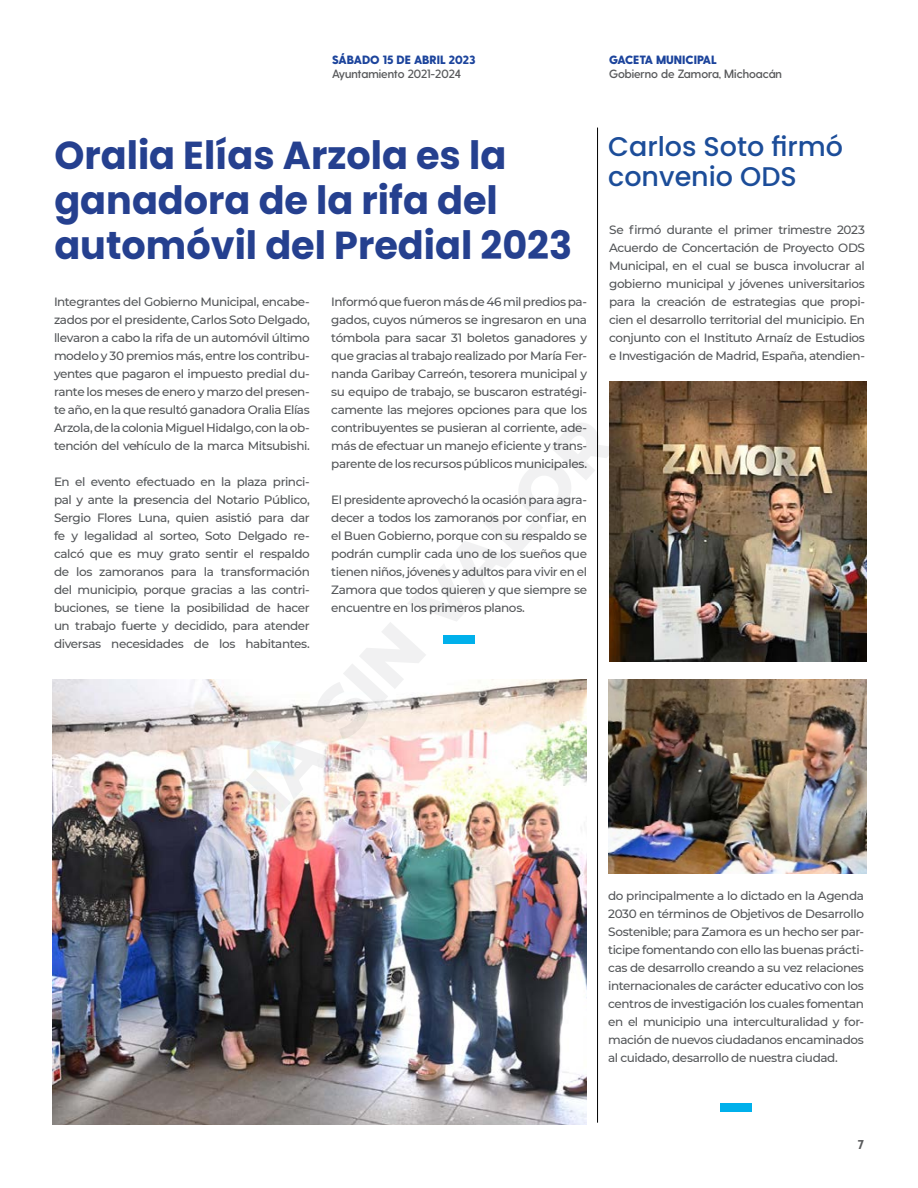
<style>
.page{position:relative;width:918px;height:1188px;background:#fff}
.page>*{position:absolute;margin:0;border:0;box-sizing:border-box;transform-origin:0 0}
.t1{font:700 39px/45px "Poppins";color:#25408f}
.t2{font:500 27px/30px "Poppins";color:#1c4d99}
.t3{font:800 12.75px "Greycliff CF";color:#58595b}
.t4{font:500 12px/18px "Montserrat";letter-spacing:-.035em;color:#535558;text-align:justify}
.t5{font:600 12px "Greycliff CF";color:#58595b}
.t6{font:800 12px "Greycliff CF";color:#1c449c}
</style>
<div class="page">
<img style="left:53px;top:680px;width:534px;height:445px">
<hr style="left:597px;top:128px;width:1px;height:995px;background:#000">
<div style="left:443px;top:635px;width:32px;height:9px;background:#00b0eb"></div>
<img style="left:608px;top:680px;width:258px;height:194px">
<img style="left:609px;top:381px;width:257px;height:280px">
<div style="left:720px;top:1103px;width:32px;height:9px;background:#00b0eb"></div>
<p class="t6" style="left:332px;top:52px;width:145px">SÁBADO 15 DE ABRIL 2023</p>
<p class="t5" style="left:332px;top:67px;width:131px">Ayuntamiento 2021-2024</p>
<h1 class="t1" style="left:54px;top:133px;width:519px">Oralia Elías Arzola es la ganadora de la rifa del automóvil del Predial 2023</h1>
<p class="t4" style="left:54px;top:292px;width:257px">Integrantes del Gobierno Municipal, encabe&shy;zados por el presidente, Carlos Soto Delgado, llevaron a cabo la rifa de un automóvil último modelo y 30 premios más, entre los contribu&shy;yentes que pagaron el impuesto predial du&shy;rante los meses de enero y marzo del presen&shy;te año, en la que resultó ganadora Oralia Elías Arzola, de la colonia Miguel Hidalgo, con la ob&shy;tención del vehículo de la marca Mitsubishi.</p>
<p class="t4" style="left:54px;top:472px;width:257px">En el evento efectuado en la plaza princi&shy;pal y ante la presencia del Notario Público, Sergio Flores Luna, quien asistió para dar fe y legalidad al sorteo, Soto Delgado re&shy;calcó que es muy grato sentir el respaldo de los zamoranos para la transformación del municipio, porque gracias a las contri&shy;buciones, se tiene la posibilidad de hacer un trabajo fuerte y decidido, para atender diversas necesidades de los habitantes.</p>
<p class="t4" style="left:331px;top:292px;width:257px">Informó que fueron más de 46 mil predios pa&shy;gados, cuyos números se ingresaron en una tómbola para sacar 31 boletos ganadores y que gracias al trabajo realizado por María Fer&shy;nanda Garibay Carreón, tesorera municipal y su equipo de trabajo, se buscaron estratégi&shy;camente las mejores opciones para que los contribuyentes se pusieran al corriente, ade&shy;más de efectuar un manejo eficiente y trans&shy;parente de los recursos públicos municipales.</p>
<p class="t4" style="left:331px;top:490px;width:257px">El presidente aprovechó la ocasión para agra&shy;decer a todos los zamoranos por confiar, en el Buen Gobierno, porque con su respaldo se podrán cumplir cada uno de los sueños que tienen niños, jóvenes y adultos para vivir en el Zamora que todos quieren y que siempre se encuentre en los primeros planos.</p>
<p class="t6" style="left:609px;top:52px;width:109px">GACETA MUNICIPAL</p>
<p class="t5" style="left:609px;top:67px;width:174px">Gobierno de Zamora, Michoacán</p>
<h2 class="t2" style="left:608px;top:132px;width:236px">Carlos Soto firmó convenio ODS</h2>
<p class="t4" style="left:609px;top:220px;width:257px">Se firmó durante el primer trimestre 2023<br>Acuerdo de Concertación de Proyecto ODS Municipal, en el cual se busca involucrar al gobierno municipal y jóvenes universitarios para la creación de estrategias que propi&shy;cien el desarrollo territorial del municipio. En conjunto con el Instituto Arnaíz de Estudios e Investigación de Madrid, España, atendien-</p>
<p class="t4" style="left:608px;top:886px;width:257px">do principalmente a lo dictado en la Agenda 2030 en términos de Objetivos de Desarrollo Sostenible; para Zamora es un hecho ser par&shy;ticipe fomentando con ello las buenas prácti&shy;cas de desarrollo creando a su vez relaciones internacionales de carácter educativo con los centros de investigación los cuales fomentan en el municipio una interculturalidad y for&shy;mación de nuevos ciudadanos encaminados al cuidado, desarrollo de nuestra ciudad.</p>
<p class="t3" style="left:858px;top:1137px;width:8px">7</p>
</div>
